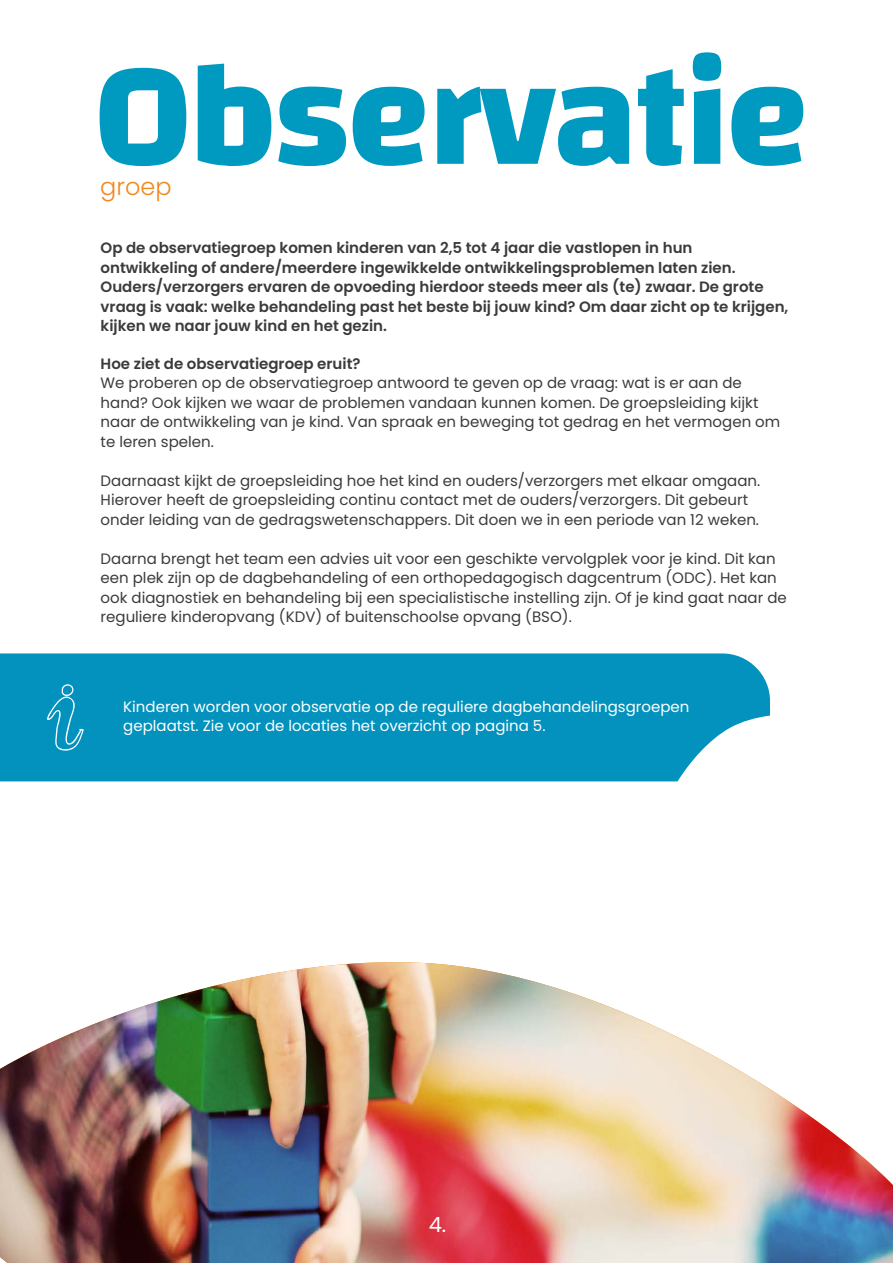
<style>
.page{position:relative;width:893px;height:1263px;background:#fff}
.page>*{position:absolute;margin:0;border:0;box-sizing:border-box;transform-origin:0 0}
.t1{font:200 150px "Changa";letter-spacing:-.02em;color:#009ac1}
.t2{font:300 24px "Poppins";color:#f1881c}
.t3{font:21px "Poppins";color:#fff}
.t4{font:15px/19.5px "Poppins";color:#3b3b3c}
.t5{font:600 15px/19.5px "Poppins";color:#3b3b3c}
.t6{font:15px/19.5px "Poppins";color:#fff}
</style>
<div class="page">
<div style="left:0;top:653px;width:770px;height:128px;background:#0292bd"></div>
<img style="left:0;top:962px;width:893px;height:301px">
<svg style="left:47px;top:684px;width:37px;height:67px"></svg>
<h1 class="t1" style="left:94px;top:24px;width:718px">Observatie</h1>
<h2 class="t2" style="left:100px;top:173px;width:73px">groep</h2>
<p class="t5" style="left:101px;top:238px;width:689px">Op de observatiegroep komen kinderen van 2,5 tot 4 jaar die vastlopen in hun ontwikkeling of andere/meerdere ingewikkelde ontwikkelingsproblemen laten zien.<br>Ouders/verzorgers ervaren de opvoeding hierdoor steeds meer als (te) zwaar. De grote vraag is vaak: welke behandeling past het beste bij jouw kind? Om daar zicht op te krijgen, kijken we naar jouw kind en het gezin.</p>
<p class="t5" style="left:101px;top:354px;width:261px">Hoe ziet de observatiegroep eruit?</p>
<p class="t4" style="left:101px;top:373px;width:681px">We proberen op de observatiegroep antwoord te geven op de vraag: wat is er aan de hand? Ook kijken we waar de problemen vandaan kunnen komen. De groepsleiding kijkt naar de ontwikkeling van je kind. Van spraak en beweging tot gedrag en het vermogen om te leren spelen.</p>
<p class="t4" style="left:101px;top:471px;width:661px">Daarnaast kijkt de groepsleiding hoe het kind en ouders/verzorgers met elkaar omgaan.<br>Hierover heeft de groepsleiding continu contact met de ouders/verzorgers. Dit gebeurt onder leiding van de gedragswetenschappers. Dit doen we in een periode van 12 weken.</p>
<p class="t4" style="left:101px;top:549px;width:688px">Daarna brengt het team een advies uit voor een geschikte vervolgplek voor je kind. Dit kan een plek zijn op de dagbehandeling of een orthopedagogisch dagcentrum (ODC). Het kan ook diagnostiek en behandeling bij een specialistische instelling zijn. Of je kind gaat naar de reguliere kinderopvang (KDV) of buitenschoolse opvang (BSO).</p>
<p class="t6" style="left:123px;top:697px;width:568px">Kinderen worden voor observatie op de reguliere dagbehandelingsgroepen geplaatst. Zie voor de locaties het overzicht op pagina 5.</p>
<h3 class="t3" style="left:429px;top:1213px;width:19px">4.</h3>
</div>
